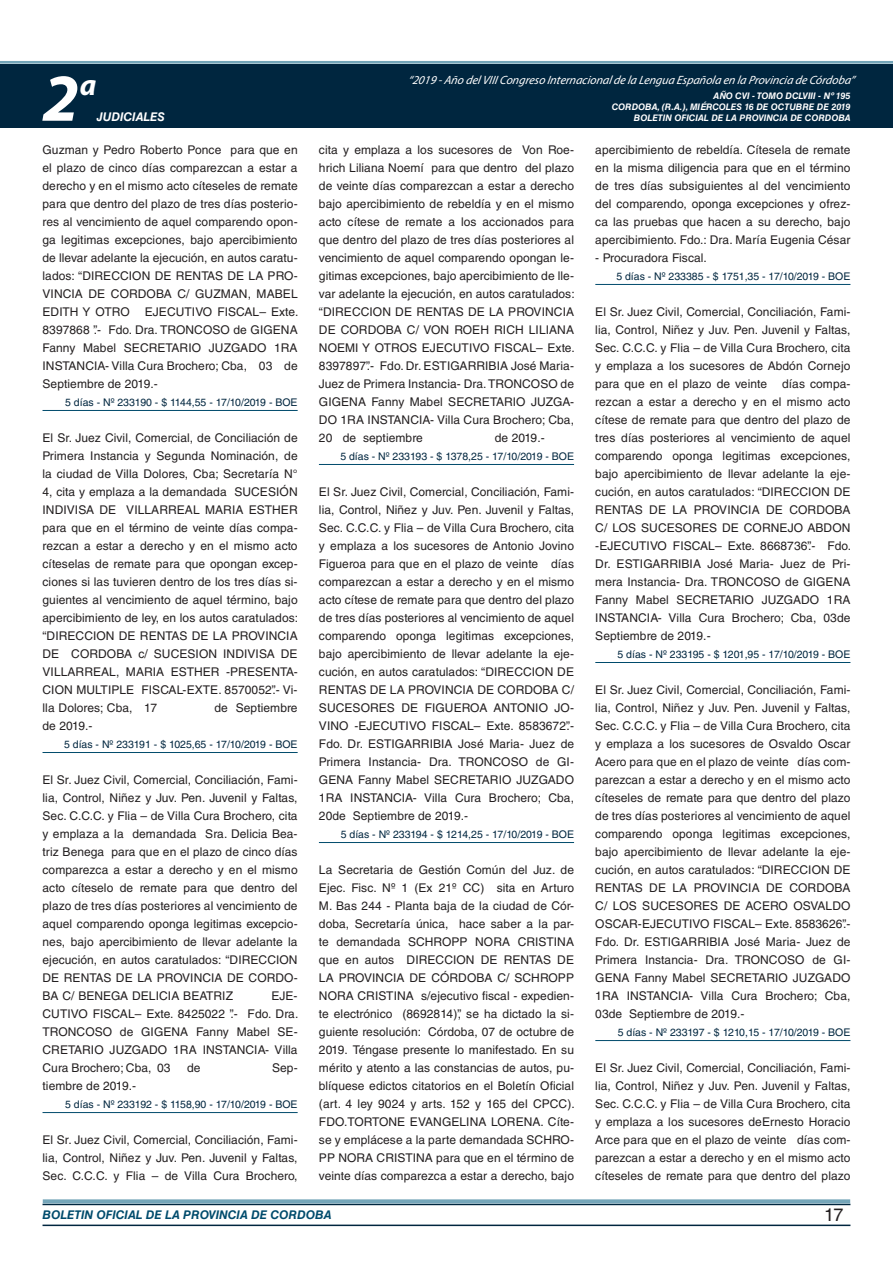
<style>
.page{position:relative;width:893px;height:1263px;background:#fff}
.page>*{position:absolute;margin:0;border:0;box-sizing:border-box;transform-origin:0 0}
.t1{font:italic 700 67.5px "Myriad Pro";color:#fff}
.t2{font:italic 700 30px "Myriad Pro";color:#fff}
.t3{font:18px "Helvetica LT Std";color:#231f20}
.t4{font:12px/18px "Helvetica LT Std";letter-spacing:.005em;color:#231f20;text-align:justify}
.t5{font:italic 12px "Myriad Pro";color:#fff}
.t6{font:italic 700 12px "Helvetica LT Std";color:#004b6c}
.t7{font:italic 700 12px "Helvetica LT Std";color:#fff}
.t8{font:10.5px "Helvetica LT Std";color:#00263f}
.t9{font:italic 700 9px/10.8px "Helvetica LT Std";color:#fff;text-align:right}
</style>
<div class="page">
<div style="left:0;top:61px;width:893px;height:6px;background:#fff;opacity:.75"></div>
<div style="left:0;top:64px;width:893px;height:64px;background:#00263f"></div>
<hr style="left:43px;top:1224px;width:807px;height:2px;background:#00263f">
<div style="left:42px;top:1198px;width:809px;height:8px;background:#fff;opacity:.75"></div>
<hr style="left:43px;top:410px;width:255px;height:1px;background:#004b6c">
<hr style="left:43px;top:752px;width:255px;height:1px;background:#004b6c">
<hr style="left:43px;top:1112px;width:255px;height:1px;background:#004b6c">
<hr style="left:319px;top:464px;width:255px;height:1px;background:#004b6c">
<hr style="left:319px;top:842px;width:255px;height:1px;background:#004b6c">
<hr style="left:595px;top:284px;width:255px;height:1px;background:#004b6c">
<hr style="left:595px;top:662px;width:255px;height:1px;background:#004b6c">
<hr style="left:595px;top:1040px;width:255px;height:1px;background:#004b6c">
<h2 class="t2" style="left:80px;top:66px;width:18px">a</h2>
<p class="t5" style="left:408px;top:72px;width:448px">“2019 -Año delVIIICongreso Internacionalde la Lengua Esp añola en la Provincia de Córdoba”</p>
<h1 class="t1" style="left:43px;top:54px;width:38px">2</h1>
<p class="t9" style="left:612px;top:91px;width:240px">AÑO CVI - TOMO DCLVIII - Nº 195<br>CORDOBA, (R.A.), MIÉRCOLES 16 DE OCTUBRE DE 2019</p>
<p class="t7" style="left:97px;top:110px;width:70px">JUDICIALES</p>
<p class="t9" style="left:634px;top:112px;width:218px">BOLETIN OFICIAL DE LA PROVINCIA DE CORDOBA</p>
<p class="t4" style="left:43px;top:141px;width:257px">Guzman y Pedro Roberto Ponce para que en el plazo de cinco días comparezcan a estar a derecho y en el mismo acto cíteseles de remate para que dentro del plazo de tres días posterio&shy;res al vencimiento de aquel comparendo opon&shy;ga legitimas excepciones, bajo apercibimiento de llevar adelante la ejecución, en autos caratu&shy;lados: “DIRECCION DE RENTAS DE LA PRO-VINCIA DE CORDOBA C/ GUZMAN, MABEL EDITH Y OTRO EJECUTIVO FISCAL– Exte.<br>8397868 ”.- Fdo. Dra. TRONCOSO de GIGENA Fanny Mabel SECRETARIO JUZGADO 1RA INSTANCIA- Villa Cura Brochero; Cba, 03 de Septiembre de 2019.-</p>
<p class="t8" style="left:65px;top:396px;width:234px">5 días - Nº 233190 - $ 1144,55 - 17/10/2019 - BOE</p>
<p class="t4" style="left:43px;top:429px;width:257px">El Sr. Juez Civil, Comercial, de Conciliación de Primera Instancia y Segunda Nominación, de la ciudad de Villa Dolores, Cba; Secretaría N° 4, cita y emplaza a la demandada SUCESIÓN INDIVISA DE VILLARREAL MARIA ESTHER para que en el término de veinte días compa&shy;rezcan a estar a derecho y en el mismo acto cíteselas de remate para que opongan excep&shy;ciones si las tuvieren dentro de los tres días si&shy;guientes al vencimiento de aquel término, bajo apercibimiento de ley, en los autos caratulados: “DIRECCION DE RENTAS DE LA PROVINCIA DE CORDOBA c/ SUCESION INDIVISA DE VILLARREAL, MARIA ESTHER -PRESENTA-CION MULTIPLE FISCAL-EXTE. 8570052”.- Vi&shy;lla Dolores; Cba, 17</p>
<p class="t4" style="left:215px;top:699px;width:85px">de Septiembre</p>
<p class="t4" style="left:43px;top:717px;width:51px">de 2019.-</p>
<p class="t8" style="left:64px;top:738px;width:235px">5 días - Nº 233191 - $ 1025,65 - 17/10/2019 - BOE</p>
<p class="t4" style="left:43px;top:771px;width:257px">El Sr. Juez Civil, Comercial, Conciliación, Fami&shy;lia, Control, Niñez y Juv. Pen. Juvenil y Faltas, Sec. C.C.C. y Flia – de Villa Cura Brochero, cita y emplaza a la demandada Sra. Delicia Bea&shy;triz Benega para que en el plazo de cinco días comparezca a estar a derecho y en el mismo acto cíteselo de remate para que dentro del plazo de tres días posteriores al vencimiento de aquel comparendo oponga legitimas excepcio&shy;nes, bajo apercibimiento de llevar adelante la ejecución, en autos caratulados: “DIRECCION DE RENTAS DE LA PROVINCIA DE CORDO-BA C/ BENEGA DELICIA BEATRIZ</p>
<p class="t4" style="left:43px;top:987px;width:257px;text-indent:229px">EJE-CUTIVO FISCAL– Exte. 8425022 ”.- Fdo. Dra.<br>TRONCOSO de GIGENA Fanny Mabel SE-CRETARIO JUZGADO 1RA INSTANCIA- Villa Cura Brochero; Cba, 03</p>
<p class="t4" style="left:187px;top:1059px;width:15px">de</p>
<p class="t4" style="left:272px;top:1059px;width:27px">Sep-</p>
<p class="t4" style="left:43px;top:1077px;width:95px">tiembre de 2019.-</p>
<p class="t8" style="left:65px;top:1098px;width:234px">5 días - Nº 233192 - $ 1158,90 - 17/10/2019 - BOE</p>
<p class="t4" style="left:43px;top:1131px;width:257px">El Sr. Juez Civil, Comercial, Conciliación, Fami&shy;lia, Control, Niñez y Juv. Pen. Juvenil y Faltas, Sec. C.C.C. y Flia – de Villa Cura Brochero,</p>
<p class="t4" style="left:319px;top:141px;width:257px">cita y emplaza a los sucesores de Von Roe&shy;hrich Liliana Noemí para que dentro del plazo de veinte días comparezcan a estar a derecho bajo apercibimiento de rebeldía y en el mismo acto cítese de remate a los accionados para que dentro del plazo de tres días posteriores al vencimiento de aquel comparendo opongan le&shy;gitimas excepciones, bajo apercibimiento de lle&shy;var adelante la ejecución, en autos caratulados: “DIRECCION DE RENTAS DE LA PROVINCIA DE CORDOBA C/ VON ROEH RICH LILIANA NOEMI Y OTROS EJECUTIVO FISCAL– Exte.<br>8397897”.- Fdo. Dr. ESTIGARRIBIA José Maria-Juez de Primera Instancia- Dra. TRONCOSO de GIGENA Fanny Mabel SECRETARIO JUZGA-DO 1RA INSTANCIA- Villa Cura Brochero; Cba, 20 de septiembre</p>
<p class="t4" style="left:495px;top:429px;width:51px">de 2019.-</p>
<p class="t8" style="left:340px;top:450px;width:235px">5 días - Nº 233193 - $ 1378,25 - 17/10/2019 - BOE</p>
<p class="t4" style="left:319px;top:483px;width:257px">El Sr. Juez Civil, Comercial, Conciliación, Fami&shy;lia, Control, Niñez y Juv. Pen. Juvenil y Faltas, Sec. C.C.C. y Flia – de Villa Cura Brochero, cita y emplaza a los sucesores de Antonio Jovino Figueroa para que en el plazo de veinte días comparezcan a estar a derecho y en el mismo acto cítese de remate para que dentro del plazo de tres días posteriores al vencimiento de aquel comparendo oponga legitimas excepciones, bajo apercibimiento de llevar adelante la eje&shy;cución, en autos caratulados: “DIRECCION DE RENTAS DE LA PROVINCIA DE CORDOBA C/ SUCESORES DE FIGUEROA ANTONIO JO-VINO -EJECUTIVO FISCAL– Exte. 8583672”.- Fdo. Dr. ESTIGARRIBIA José Maria- Juez de Primera Instancia- Dra. TRONCOSO de GI-GENA Fanny Mabel SECRETARIO JUZGADO 1RA INSTANCIA- Villa Cura Brochero; Cba, 20de Septiembre de 2019.-</p>
<p class="t8" style="left:341px;top:828px;width:235px">5 días - Nº 233194 - $ 1214,25 - 17/10/2019 - BOE</p>
<p class="t4" style="left:319px;top:861px;width:257px">La Secretaria de Gestión Común del Juz. de Ejec. Fisc. Nº 1 (Ex 21º CC) sita en Arturo M. Bas 244 - Planta baja de la ciudad de Cór&shy;doba, Secretaría única, hace saber a la par&shy;te demandada SCHROPP NORA CRISTINA que en autos DIRECCION DE RENTAS DE LA PROVINCIA DE CÓRDOBA C/ SCHROPP NORA CRISTINA s/ejecutivo fiscal - expedien&shy;te electrónico (8692814)”, se ha dictado la si&shy;guiente resolución: Córdoba, 07 de octubre de 2019. Téngase presente lo manifestado. En su mérito y atento a las constancias de autos, pu&shy;blíquese edictos citatorios en el Boletín Oficial (art. 4 ley 9024 y arts. 152 y 165 del CPCC).<br>FDO.TORTONE EVANGELINA LORENA. Cíte&shy;se y emplácese a la parte demandada SCHRO-PP NORA CRISTINA para que en el término de veinte días comparezca a estar a derecho, bajo</p>
<p class="t4" style="left:595px;top:141px;width:257px">apercibimiento de rebeldía. Cítesela de remate en la misma diligencia para que en el término de tres días subsiguientes al del vencimiento del comparendo, oponga excepciones y ofrez&shy;ca las pruebas que hacen a su derecho, bajo apercibimiento. Fdo.: Dra. María Eugenia César</p>
<p class="t4" style="left:595px;top:249px;width:113px">- Procuradora Fiscal.</p>
<p class="t8" style="left:616px;top:270px;width:236px">5 días - Nº 233385 - $ 1751,35 - 17/10/2019 - BOE</p>
<p class="t4" style="left:595px;top:303px;width:257px">El Sr. Juez Civil, Comercial, Conciliación, Fami&shy;lia, Control, Niñez y Juv. Pen. Juvenil y Faltas, Sec. C.C.C. y Flia – de Villa Cura Brochero, cita y emplaza a los sucesores de Abdón Cornejo para que en el plazo de veinte</p>
<p class="t4" style="left:595px;top:375px;width:257px;text-indent:187px">días compa&shy;rezcan a estar a derecho y en el mismo acto cítese de remate para que dentro del plazo de tres días posteriores al vencimiento de aquel comparendo oponga legitimas excepciones, bajo apercibimiento de llevar adelante la eje&shy;cución, en autos caratulados: “DIRECCION DE RENTAS DE LA PROVINCIA DE CORDOBA C/ LOS SUCESORES DE CORNEJO ABDON -EJECUTIVO FISCAL– Exte. 8668736”.- Fdo.<br>Dr. ESTIGARRIBIA José Maria- Juez de Pri&shy;mera Instancia- Dra. TRONCOSO de GIGENA Fanny Mabel SECRETARIO JUZGADO 1RA INSTANCIA- Villa Cura Brochero; Cba, 03de Septiembre de 2019.-</p>
<p class="t8" style="left:618px;top:648px;width:234px">5 días - Nº 233195 - $ 1201,95 - 17/10/2019 - BOE</p>
<p class="t4" style="left:595px;top:681px;width:257px">El Sr. Juez Civil, Comercial, Conciliación, Fami&shy;lia, Control, Niñez y Juv. Pen. Juvenil y Faltas, Sec. C.C.C. y Flia – de Villa Cura Brochero, cita y emplaza a los sucesores de Osvaldo Oscar Acero para que en el plazo de veinte días com&shy;parezcan a estar a derecho y en el mismo acto cíteseles de remate para que dentro del plazo de tres días posteriores al vencimiento de aquel comparendo oponga legitimas excepciones, bajo apercibimiento de llevar adelante la eje&shy;cución, en autos caratulados: “DIRECCION DE RENTAS DE LA PROVINCIA DE CORDOBA C/ LOS SUCESORES DE ACERO OSVALDO OSCAR-EJECUTIVO FISCAL– Exte. 8583626”.- Fdo. Dr. ESTIGARRIBIA José Maria- Juez de Primera Instancia- Dra. TRONCOSO de GI-GENA Fanny Mabel SECRETARIO JUZGADO 1RA INSTANCIA- Villa Cura Brochero; Cba, 03de Septiembre de 2019.-</p>
<p class="t8" style="left:618px;top:1026px;width:234px">5 días - Nº 233197 - $ 1210,15 - 17/10/2019 - BOE</p>
<p class="t4" style="left:595px;top:1059px;width:257px">El Sr. Juez Civil, Comercial, Conciliación, Fami&shy;lia, Control, Niñez y Juv. Pen. Juvenil y Faltas, Sec. C.C.C. y Flia – de Villa Cura Brochero, cita y emplaza a los sucesores deErnesto Horacio Arce para que en el plazo de veinte días com&shy;parezcan a estar a derecho y en el mismo acto cíteseles de remate para que dentro del plazo</p>
<p class="t6" style="left:43px;top:1208px;width:290px">BOLETIN OFICIAL DE LA PROVINCIA DE CORDOBA</p>
<h3 class="t3" style="left:824px;top:1204px;width:21px">17</h3>
</div>
